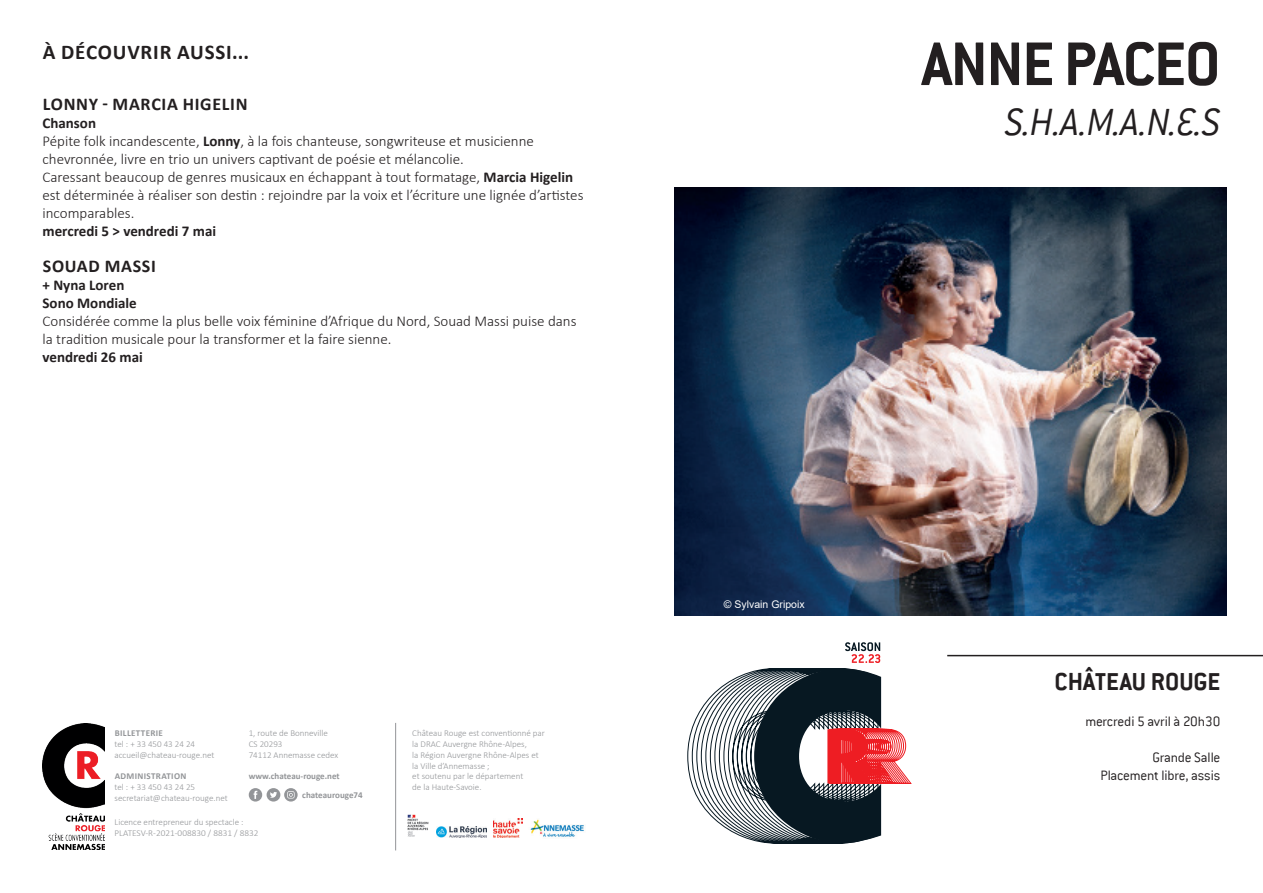
<style>
.page{position:relative;width:1263px;height:893px;background:#fff}
.page>*{position:absolute;margin:0;border:0;box-sizing:border-box;transform-origin:0 0}
.t1{font:700 67.5px "Conduit ITC";letter-spacing:-.02em;color:#231f20}
.t2{font:italic 300 42px "Conduit ITC";color:#231f20}
.t3{font:700 27px "Conduit ITC";color:#231f20}
.t4{font:700 21px "Calibri";letter-spacing:.04em;color:#231f20}
.t5{font:700 18px "Calibri";letter-spacing:.04em;color:#231f20}
.t6{font:300 15px/18px "Calibri";color:#231f20}
.t7{font:700 15px/18px "Calibri";color:#231f20}
.t8{font:300 15px/18px "Conduit ITC";letter-spacing:-.01em;color:#231f20;text-align:right}
.t9{font:10.5px "Arial";color:#fff}
.t10{font:300 9px/10.8px "Calibri";color:#939598}
.t11{font:700 9px "Calibri";color:#939598}
.t12{font:700 9px "Calibri";letter-spacing:.04em;color:#939598}
.s1{font-weight:700}
</style>
<div class="page">
<hr style="left:947px;top:655px;width:316px;height:1px;background:#231f20">
<img style="left:43px;top:723px;width:61px;height:127px">
<hr style="left:395px;top:723px;width:1px;height:127px;background:#939598">
<img style="left:407px;top:814px;width:22px;height:23px">
<img style="left:436px;top:826px;width:50px;height:12px">
<img style="left:493px;top:818px;width:29px;height:20px">
<img style="left:530px;top:819px;width:54px;height:18px">
<div style="left:267px;top:788px;width:13px;height:13px;background:#939598;border-radius:50%"></div>
<svg style="left:270px;top:792px;width:7px;height:6px"></svg>
<div style="left:249px;top:788px;width:13px;height:13px;background:#939598;border-radius:50%"></div>
<svg style="left:254px;top:791px;width:3px;height:8px"></svg>
<svg style="left:284px;top:788px;width:14px;height:13px"></svg>
<svg style="left:287px;top:791px;width:8px;height:7px"></svg>
<svg style="left:687px;top:642px;width:224px;height:201px"></svg>
<img style="left:674px;top:187px;width:553px;height:428px">
<h3 class="t4" style="left:43px;top:37px;width:208px">À DÉCOUVRIR AUSSI...</h3>
<p class="t5" style="left:43px;top:91px;width:206px">LONNY - MARCIA HIGELIN</p>
<p class="t6" style="left:43px;top:114px;width:542px"><span class="s1">Chanson<br></span>Pépite folk incandescente, <span class="s1">Lonny</span>, à la fois chanteuse, songwriteuse et musicienne chevronnée, livre en trio un univers captivant de poésie et mélancolie.<br>Caressant beaucoup de genres musicaux en échappant à tout formatage, <span class="s1">Marcia Higelin </span>est déterminée à réaliser son destin : rejoindre par la voix et l’écriture une lignée d’artistes incomparables.</p>
<p class="t7" style="left:43px;top:222px;width:175px">mercredi 5 &gt; vendredi 7 mai</p>
<p class="t5" style="left:43px;top:253px;width:115px">SOUAD MASSI</p>
<p class="t7" style="left:43px;top:276px;width:96px">+ Nyna Loren<br>Sono Mondiale</p>
<p class="t6" style="left:43px;top:312px;width:535px">Considérée comme la plus belle voix féminine d’Afrique du Nord, Souad Massi puise dans la tradition musicale pour la transformer et la faire sienne.</p>
<p class="t7" style="left:43px;top:348px;width:102px">vendredi 26 mai</p>
<p class="t10" style="left:249px;top:728px;width:91px">1, route de Bonneville<br>CS 20293<br>74112 Annemasse cedex</p>
<p class="t11" style="left:249px;top:770px;width:92px">www.chateau-rouge.net</p>
<p class="t12" style="left:115px;top:727px;width:50px">BILLETTERIE</p>
<p class="t10" style="left:115px;top:738px;width:101px">tel : + 33 450 43 24 24 accueil@chateau-rouge.net</p>
<p class="t12" style="left:115px;top:770px;width:73px">ADMINISTRATION</p>
<p class="t10" style="left:115px;top:782px;width:115px">tel : + 33 450 43 24 25 secretariat@chateau-rouge.net</p>
<p class="t11" style="left:302px;top:789px;width:62px">chateaurouge74</p>
<p class="t10" style="left:115px;top:816px;width:145px">Licence entrepreneur du spectacle :<br>PLATESV-R-2021-008830 / 8831 / 8832</p>
<p class="t10" style="left:412px;top:728px;width:134px">Château Rouge est conventionné par la DRAC Auvergne Rhône-Alpes,<br>la Région Auvergne Rhône-Alpes et la Ville d’Annemasse ;<br>et soutenu par le département<br>de la Haute-Savoie.</p>
<h1 class="t1" style="left:922px;top:24px;width:300px">ANNE PACEO</h1>
<h2 class="t2" style="left:1005px;top:99px;width:217px">S.H.A.M.A.N.E.S</h2>
<p class="t9" style="left:724px;top:597px;width:82px">© Sylvain Gripoix</p>
<h3 class="t3" style="left:1054px;top:666px;width:167px">CHÂTEAU ROUGE</h3>
<p class="t8" style="left:1085px;top:712px;width:136px">mercredi 5 avril à 20h30</p>
<p class="t8" style="left:1100px;top:748px;width:122px">Grande Salle<br>Placement libre, assis</p>
</div>
